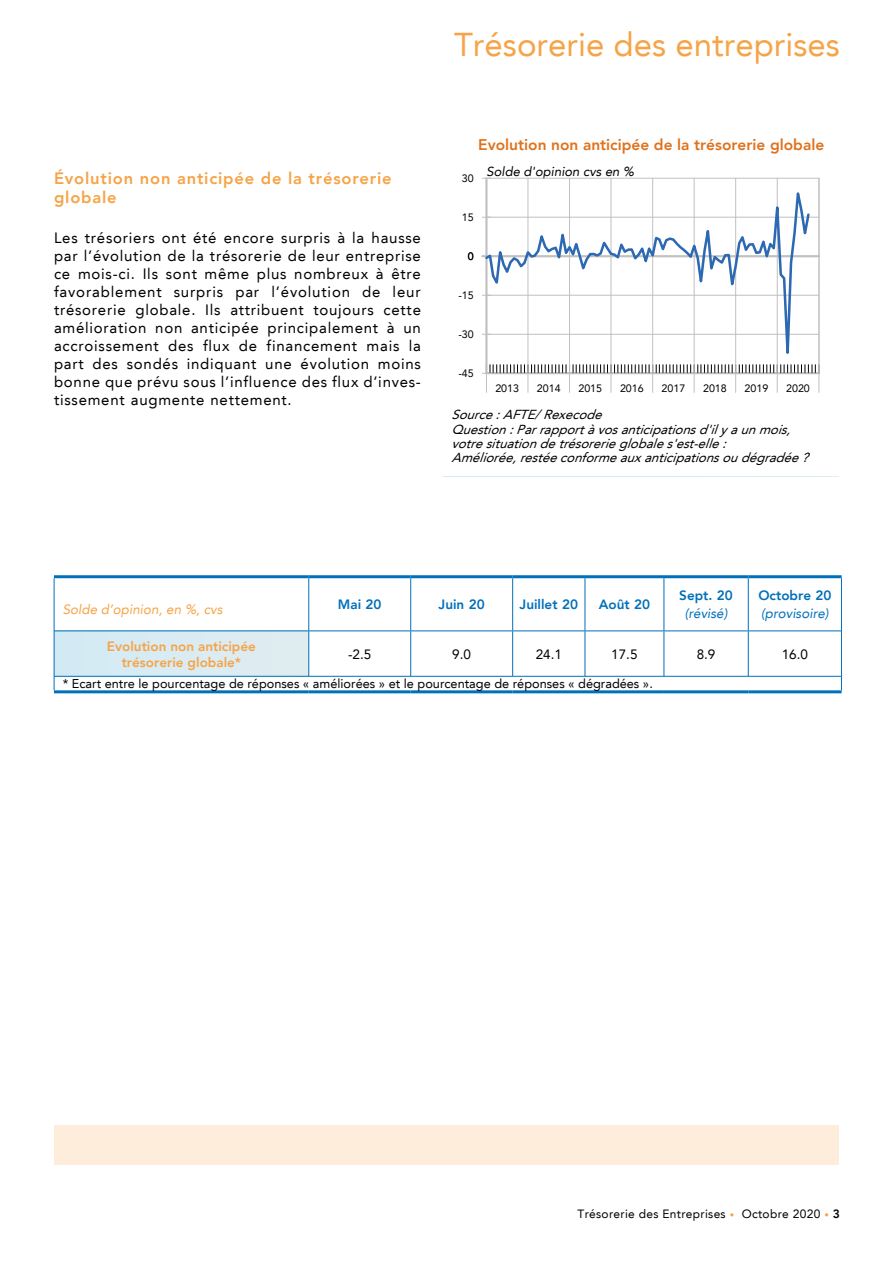
<style>
.page{position:relative;width:893px;height:1263px;background:#fff}
.page>*{position:absolute;margin:0;border:0;box-sizing:border-box;transform-origin:0 0}
.t1{font:33px "Avenir LT";color:#f6a447}
.t2{font:800 16.5px/19.8px "Avenir LT";letter-spacing:.05em;color:#f6a447}
.t3{font:800 15.45px "Avenir LT";color:#df721d}
.t4{font:15px/18px "Avenir LT";letter-spacing:.05em;color:#000;text-align:justify}
.t5{font:800 13.5px "Avenir LT";color:#0070ba}
.t6{font:800 13.5px/16.2px "Avenir LT";color:#f6a447;text-align:center}
.t7{font:italic 13.5px "Avenir LT";color:#f6a447}
.t8{font:13.5px "Avenir LT";color:#000}
.t9{font:italic 13.5px "Avenir LT";color:#0070ba}
.t10{font:italic 13.05px/14.4px "Avenir LT";color:#000}
.t11{font:italic 13.05px "Avenir LT";color:#000}
.t12{font:12.75px "Avenir LT";color:#000}
.t13{font:12px "Avenir LT";letter-spacing:.025em;color:#000}
.t14{font:10.65px "Avenir LT";color:#000}
.s1{font-size:9px;color:#f6a447}
.s2{font-weight:800}
</style>
<div class="page">
<hr style="left:819px;top:178px;width:1px;height:195px;background:#c0c0c0">
<hr style="left:818px;top:178px;width:1px;height:195px;background:#c0c0c0">
<hr style="left:482px;top:255px;width:337px;height:2px;background:#c0c0c0">
<svg style="left:482px;top:365px;width:338px;height:27px"></svg>
<hr style="left:486px;top:373px;width:333px;height:1px;background:#c0c0c0">
<hr style="left:486px;top:334px;width:333px;height:1px;background:#c0c0c0">
<hr style="left:486px;top:295px;width:333px;height:1px;background:#c0c0c0">
<hr style="left:486px;top:217px;width:333px;height:1px;background:#c0c0c0">
<hr style="left:486px;top:178px;width:333px;height:1px;background:#c0c0c0">
<svg style="left:483px;top:177px;width:328px;height:216px"></svg>
<svg style="left:55px;top:578px;width:786px;height:98px"></svg>
<div style="left:54px;top:631px;width:255px;height:45px;background:#daebf2"></div>
<hr style="left:54px;top:575px;width:255px;height:3px;background:#0070ba">
<hr style="left:309px;top:575px;width:102px;height:3px;background:#0070ba">
<hr style="left:411px;top:575px;width:102px;height:3px;background:#0070ba">
<hr style="left:513px;top:575px;width:72px;height:3px;background:#0070ba">
<hr style="left:585px;top:575px;width:79px;height:3px;background:#0070ba">
<hr style="left:664px;top:575px;width:84px;height:3px;background:#0070ba">
<hr style="left:748px;top:575px;width:94px;height:3px;background:#0070ba">
<hr style="left:54px;top:690px;width:255px;height:3px;background:#0070ba">
<hr style="left:309px;top:690px;width:102px;height:3px;background:#0070ba">
<hr style="left:411px;top:690px;width:102px;height:3px;background:#0070ba">
<hr style="left:513px;top:690px;width:72px;height:3px;background:#0070ba">
<hr style="left:585px;top:690px;width:79px;height:3px;background:#0070ba">
<hr style="left:664px;top:690px;width:84px;height:3px;background:#0070ba">
<hr style="left:748px;top:690px;width:94px;height:3px;background:#0070ba">
<hr style="left:54px;top:578px;width:1px;height:53px;background:#0070ba">
<hr style="left:308px;top:578px;width:1px;height:52px;background:#0070ba">
<hr style="left:410px;top:578px;width:1px;height:52px;background:#0070ba">
<hr style="left:512px;top:578px;width:1px;height:52px;background:#0070ba">
<hr style="left:585px;top:578px;width:1px;height:52px;background:#0070ba">
<hr style="left:664px;top:578px;width:1px;height:52px;background:#0070ba">
<hr style="left:748px;top:578px;width:1px;height:52px;background:#0070ba">
<hr style="left:841px;top:578px;width:1px;height:53px;background:#0070ba">
<hr style="left:54px;top:631px;width:1px;height:45px;background:#0070ba">
<hr style="left:308px;top:631px;width:1px;height:45px;background:#0070ba">
<hr style="left:410px;top:631px;width:1px;height:45px;background:#0070ba">
<hr style="left:512px;top:631px;width:1px;height:45px;background:#0070ba">
<hr style="left:585px;top:631px;width:1px;height:45px;background:#0070ba">
<hr style="left:664px;top:631px;width:1px;height:45px;background:#0070ba">
<hr style="left:748px;top:631px;width:1px;height:45px;background:#0070ba">
<hr style="left:841px;top:631px;width:1px;height:45px;background:#0070ba">
<hr style="left:54px;top:676px;width:255px;height:1px;background:#0070ba">
<svg style="left:54px;top:676px;width:1px;height:14px"></svg>
<hr style="left:309px;top:676px;width:102px;height:1px;background:#0070ba">
<hr style="left:411px;top:676px;width:102px;height:1px;background:#0070ba">
<hr style="left:513px;top:676px;width:72px;height:1px;background:#0070ba">
<hr style="left:585px;top:676px;width:79px;height:1px;background:#0070ba">
<hr style="left:664px;top:676px;width:84px;height:1px;background:#0070ba">
<hr style="left:748px;top:676px;width:94px;height:1px;background:#0070ba">
<svg style="left:841px;top:676px;width:1px;height:14px"></svg>
<hr style="left:54px;top:630px;width:255px;height:1px;background:#0070ba">
<hr style="left:309px;top:630px;width:102px;height:1px;background:#0070ba">
<hr style="left:411px;top:630px;width:102px;height:1px;background:#0070ba">
<hr style="left:513px;top:630px;width:72px;height:1px;background:#0070ba">
<hr style="left:585px;top:630px;width:79px;height:1px;background:#0070ba">
<hr style="left:664px;top:630px;width:84px;height:1px;background:#0070ba">
<hr style="left:748px;top:630px;width:93px;height:1px;background:#0070ba">
<div style="left:54px;top:1125px;width:785px;height:40px;background:#feeddb"></div>
<p class="t2" style="left:54px;top:168px;width:339px">Évolution non anticipée de la trésorerie globale</p>
<p class="t4" style="left:54px;top:229px;width:368px">Les trésoriers ont été encore surpris à la hausse par l’évolution de la trésorerie de leur entreprise ce mois-ci. Ils sont même plus nombreux à être favorablement surpris par l’évolution de leur trésorerie globale. Ils attribuent toujours cette amélioration non anticipée principalement à un accroissement des flux de financement mais la part des sondés indiquant une évolution moins bonne que prévu sous l’influence des flux d’inves&shy;tissement augmente nettement.</p>
<h1 class="t1" style="left:454px;top:25px;width:387px">Trésorerie des entreprises</h1>
<p class="t3" style="left:478px;top:135px;width:348px">Evolution non anticipée de la trésorerie globale</p>
<p class="t11" style="left:486px;top:164px;width:149px">Solde d'opinion cvs en %</p>
<p class="t14" style="left:462px;top:172px;width:13px">30</p>
<p class="t14" style="left:462px;top:211px;width:13px">15</p>
<p class="t14" style="left:468px;top:250px;width:7px">0</p>
<p class="t14" style="left:458px;top:289px;width:17px">-15</p>
<p class="t14" style="left:458px;top:328px;width:17px">-30</p>
<p class="t14" style="left:458px;top:367px;width:17px">-45</p>
<p class="t14" style="left:495px;top:383px;width:25px">2013</p>
<p class="t14" style="left:537px;top:383px;width:25px">2014</p>
<p class="t14" style="left:578px;top:383px;width:25px">2015</p>
<p class="t14" style="left:620px;top:383px;width:25px">2016</p>
<p class="t14" style="left:661px;top:383px;width:25px">2017</p>
<p class="t14" style="left:703px;top:383px;width:25px">2018</p>
<p class="t14" style="left:745px;top:383px;width:25px">2019</p>
<p class="t14" style="left:786px;top:383px;width:25px">2020</p>
<p class="t10" style="left:452px;top:407px;width:363px">Source:AFTE/Rexecode Question:Parrapportàvosanticipationsd'ilyaunmois, votresituationdetrésorerieglobales'est-elle:<br>Améliorée,restéeconformeauxanticipationsoudégradée?</p>
<p class="t7" style="left:63px;top:602px;width:161px">Solde d’opinion, en %, cvs</p>
<p class="t5" style="left:338px;top:597px;width:45px">Mai 20</p>
<p class="t5" style="left:439px;top:597px;width:48px">Juin 20</p>
<p class="t5" style="left:520px;top:597px;width:60px">Juillet 20</p>
<p class="t5" style="left:599px;top:597px;width:53px">Août 20</p>
<p class="t5" style="left:679px;top:588px;width:55px">Sept. 20</p>
<p class="t9" style="left:685px;top:606px;width:44px">(révisé)</p>
<p class="t5" style="left:758px;top:588px;width:75px">Octobre 20</p>
<p class="t9" style="left:761px;top:606px;width:69px">(provisoire)</p>
<p class="t6" style="left:107px;top:638px;width:150px">Evolution non anticipée trésorerie globale*</p>
<p class="t8" style="left:348px;top:646px;width:25px">-2.5</p>
<p class="t8" style="left:452px;top:646px;width:20px">9.0</p>
<p class="t8" style="left:536px;top:646px;width:28px">24.1</p>
<p class="t8" style="left:611px;top:646px;width:28px">17.5</p>
<p class="t8" style="left:697px;top:646px;width:20px">8.9</p>
<p class="t8" style="left:782px;top:646px;width:28px">16.0</p>
<p class="t12" style="left:63px;top:676px;width:592px">* Ecart entre le pourcentage de réponses « améliorées » et le pourcentage de réponses « dégradées ».</p>
<p class="t13" style="left:577px;top:1207px;width:264px">Trésorerie des Entreprises <span class="s1">•</span> Octobre 2020 <span class="s1">•</span> <span class="s2">3</span></p>
</div>
